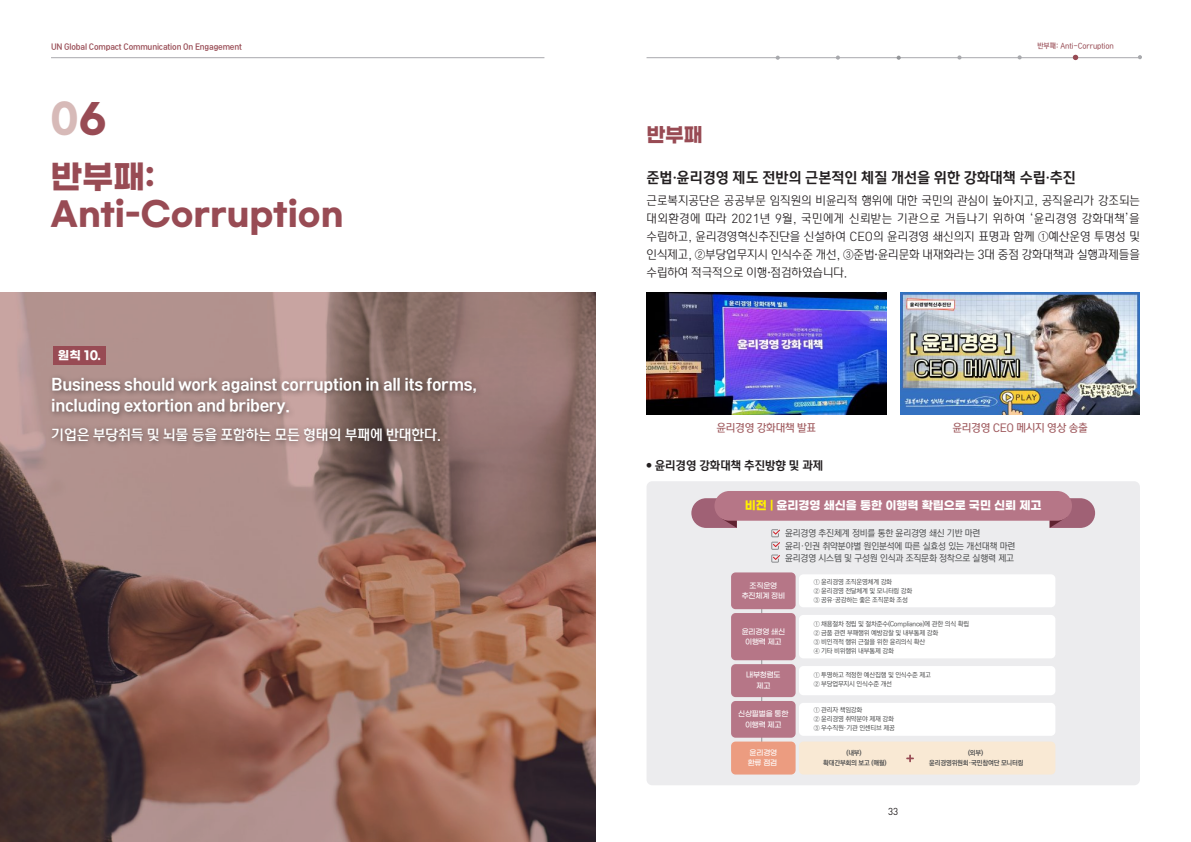
<style>
.page{position:relative;width:1191px;height:842px;background:#fff}
.page>*{position:absolute;margin:0;border:0;box-sizing:border-box;transform-origin:0 0}
.t1{font:700 40px "Gmarket Sans";color:#d7bab8}
.t2{font:700 32.7px "Gmarket Sans";color:#984b54}
.t3{font:700 20px "Gmarket Sans";color:#984b54}
.t4{font:16px/21px "Rix Sin Head PH";letter-spacing:-.02em;color:#fff}
.본문_소제목{font:15px "Rix Sin Head PEB";letter-spacing:-.01em;color:#231f20}
.t5{font:14.4px "Rix Sin Head PB";letter-spacing:-.02em;color:#fff}
.본문{font:12px/18px "Rix Sin Head PR";letter-spacing:-.01em;color:#231f20;text-align:justify}
.t6{font:12px "Rix Sin Head PEB";letter-spacing:-.01em;color:#231f20}
.t7{font:700 12px "Gmarket Sans";color:#fff}
.t8{font:700 11.8px "Gmarket Sans";letter-spacing:-.005em;color:#fff}
.t9{font:11px "Rix Sin Head PSB";letter-spacing:-.03em;color:#a15d61}
.t10{font:10px "DIN Pro";color:#231f20}
.t11{font:500 9.2px/12.6px "Ko Pub Dotum";letter-spacing:-.02em;color:#4b4c4d}
.t12{font:8px "Rix Sin Head PEB";letter-spacing:-.02em;color:#984b54}
.t13{font:500 7.5px/10.5px "Gmarket Sans";letter-spacing:-.025em;color:#fff;text-align:center}
.t14{font:7.5px "Rix Sin Head PSB";letter-spacing:-.02em;color:#984b54;scale:.94 1}
.t15{font:500 6.7px/9px "Ko Pub Dotum";letter-spacing:-.025em;color:#4b4c4d}
.t16{font:700 6.7px/9.7px "Ko Pub Dotum";letter-spacing:-.025em;color:#4b4c4d;text-align:center}
.s1{color:#984b54}
.s2{font-size:6px}
.s3{color:#fff101}
</style>
<div class="page">
<hr style="left:646px;top:57px;width:494px;height:1px;background:#a8a9ad">
<svg style="left:896px;top:56px;width:4px;height:4px"></svg>
<svg style="left:775px;top:56px;width:5px;height:4px"></svg>
<svg style="left:957px;top:55px;width:4px;height:5px"></svg>
<svg style="left:1137px;top:55px;width:5px;height:4px"></svg>
<hr style="left:51px;top:57px;width:493px;height:1px;background:#a8a9ad">
<svg style="left:1072px;top:55px;width:6px;height:5px"></svg>
<img style="left:0;top:292px;width:596px;height:550px">
<div style="left:47px;top:373px;width:436px;height:48px;background:#231f20;opacity:.57"></div>
<div style="left:53px;top:346px;width:53px;height:19px;background:#984b54"></div>
<div style="left:48px;top:423px;width:399px;height:25px;background:#231f20;opacity:.57"></div>
<img style="left:646px;top:292px;width:240px;height:123px">
<img style="left:900px;top:292px;width:240px;height:123px">
<div style="left:646px;top:481px;width:494px;height:304px;background:#ececee;border-radius:6px"></div>
<hr style="left:761px;top:586px;width:1px;height:165px;background:#939598">
<div style="left:799px;top:574px;width:256px;height:33px;background:#fff;border-radius:4px"></div>
<div style="left:731px;top:572px;width:64px;height:37px;background:#b67687;border-radius:4px"></div>
<div style="left:799px;top:615px;width:256px;height:43px;background:#fff;border-radius:4px"></div>
<div style="left:731px;top:613px;width:64px;height:47px;background:#b67687;border-radius:4px"></div>
<div style="left:799px;top:666px;width:256px;height:29px;background:#fff;border-radius:4px"></div>
<div style="left:731px;top:664px;width:64px;height:33px;background:#b67687;border-radius:4px"></div>
<div style="left:799px;top:703px;width:256px;height:33px;background:#fff;border-radius:4px"></div>
<div style="left:731px;top:701px;width:64px;height:37px;background:#b67687;border-radius:4px"></div>
<div style="left:799px;top:741px;width:256px;height:33px;background:#f9e9d4;border-radius:4px"></div>
<div style="left:731px;top:741px;width:64px;height:33px;background:#ec9c80;border-radius:4px"></div>
<svg style="left:906px;top:754px;width:8px;height:8px"></svg>
<svg style="left:691px;top:498px;width:46px;height:30px"></svg>
<svg style="left:1049px;top:498px;width:46px;height:30px"></svg>
<div style="left:714px;top:491px;width:358px;height:30px;background:#b67687;border-radius:15px"></div>
<svg style="left:771px;top:529px;width:9px;height:34px"></svg>
<p class="t12" style="left:51px;top:41px;width:192px">UN Global Compact Communication On Engagement</p>
<p class="t14" style="left:1037px;top:42px;width:83px">반부패: Anti-Corruption</p>
<p class="t1" style="left:50px;top:96px;width:57px">0<span class="s1">6</span></p>
<p class="t2" style="left:51px;top:159px;width:106px">반부패:</p>
<p class="t2" style="left:51px;top:196px;width:294px">Anti-Corruption</p>
<p class="t7" style="left:58px;top:348px;width:45px">원칙 10.</p>
<p class="t4" style="left:51px;top:374px;width:427px">Business should work against corruption in all its forms, including extortion and bribery.</p>
<p class="t5" style="left:51px;top:425px;width:391px">기업은 부당취득 및 뇌물 등을 포함하는 모든 형태의 부패에 반대한다.</p>
<p class="t3" style="left:646px;top:123px;width:58px">반부패</p>
<p class="본문_소제목" style="left:646px;top:168px;width:431px">준법·윤리경영 제도 전반의 근본적인 체질 개선을 위한 강화대책 수립·추진</p>
<p class="본문" style="left:646px;top:192px;width:495px">근로복지공단은 공공부문 임직원의 비윤리적 행위에 대한 국민의 관심이 높아지고, 공직윤리가 강조되는 대외환경에 따라 2021년 9월, 국민에게 신뢰받는 기관으로 거듭나기 위하여 ‘윤리경영 강화대책’을 수립하고, 윤리경영혁신추진단을 신설하여 CEO의 윤리경영 쇄신의지 표명과 함께 ①예산운영 투명성 및 인식제고, ②부당업무지시 인식수준 개선, ③준법·윤리문화 내재화라는 3대 중점 강화대책과 실행과제들을 수립하여 적극적으로 이행·점검하였습니다.</p>
<p class="t9" style="left:716px;top:420px;width:101px">윤리경영 강화대책 발표</p>
<p class="t9" style="left:952px;top:420px;width:137px">윤리경영 CEO 메시지 영상 송출</p>
<p class="t6" style="left:646px;top:457px;width:178px"><span class="s2">●</span> 윤리경영 강화대책 추진방향 및 과제</p>
<p class="t8" style="left:745px;top:499px;width:298px"><span class="s3">비전 |</span> 윤리경영 쇄신을 통한 이행력 확립으로 국민 신뢰 제고</p>
<p class="t11" style="left:785px;top:527px;width:232px">윤리경영 추진체계 정비를 통한 윤리경영 쇄신 기반 마련 윤리·인권 취약분야별 원인분석에 따른 실효성 있는 개선대책 마련 윤리경영 시스템 및 구성원 인식과 조직문화 정착으로 실행력 제고</p>
<p class="t13" style="left:741px;top:580px;width:45px">조직운영 추진체계 정비</p>
<p class="t15" style="left:813px;top:577px;width:100px">① 윤리경영 조직운영체계 강화<br>② 윤리경영 전달체계 및 모니터링 강화<br>③ 공유·공감하는 좋은 조직문화 조성</p>
<p class="t13" style="left:741px;top:627px;width:45px">윤리경영 쇄신 이행력 제고</p>
<p class="t15" style="left:813px;top:619px;width:157px">① 채용절차 정립 및 절차준수(Compliance)에 관한 의식 확립<br>② 금품 관련 부패행위 예방감찰 및 내부통제 강화<br>③ 비인격적 행위 근절을 위한 윤리의식 확산<br>④ 기타 비위행위 내부통제 강화</p>
<p class="t13" style="left:746px;top:670px;width:36px">내부청렴도 제고</p>
<p class="t15" style="left:813px;top:671px;width:119px">① 투명하고 적정한 예산집행 및 인식수준 제고<br>② 부당업무지시 인식수준 개선</p>
<p class="t13" style="left:738px;top:709px;width:52px">신상필벌을 통한 이행력 제고</p>
<p class="t15" style="left:813px;top:706px;width:83px">① 관리자 책임강화<br>② 윤리경영 취약분야 제재 강화<br>③ 우수직원·기관 인센티브 제공</p>
<p class="t16" style="left:823px;top:748px;width:65px">(내부)<br>확대간부회의 보고 (매월)</p>
<p class="t13" style="left:747px;top:748px;width:31px;text-align:left">윤리경영 환류 점검</p>
<p class="t16" style="left:929px;top:748px;width:96px">(외부)<br>윤리경영위원회·국민참여단 모니터링</p>
<p class="t10" style="left:888px;top:805px;width:12px">33</p>
</div>
